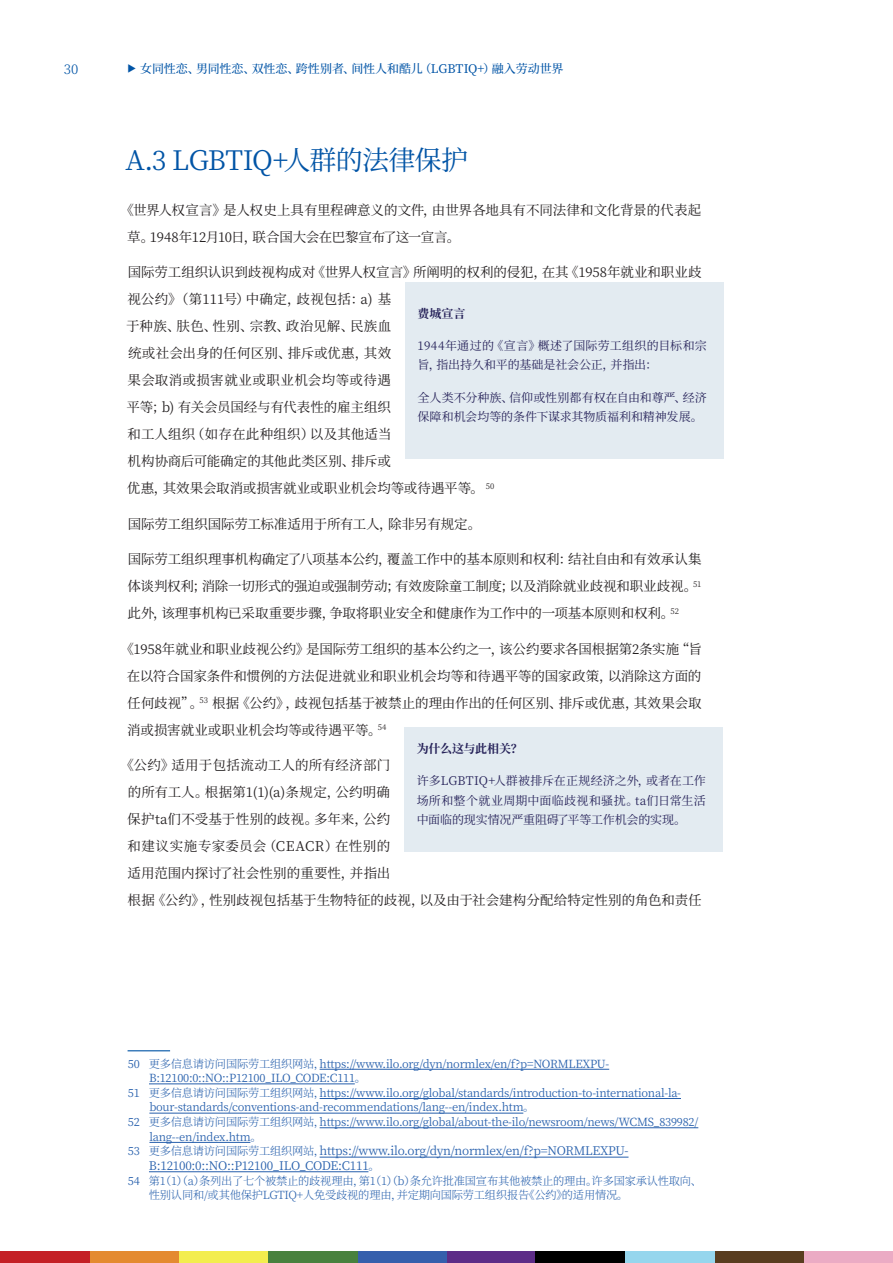
<style>
.page{position:relative;width:893px;height:1263px;background:#fff}
.page>*{position:absolute;margin:0;border:0;box-sizing:border-box;transform-origin:0 0}
.Heading_02_Standard{font:27px "Source Han Serif CN";letter-spacing:-.025em;color:#0154a6}
.Body_text_black{font:13.5px/27px "Source Han Serif CN";letter-spacing:-.005em;color:#231f20}
.t1{font:300 13.5px "Source Han Serif CN";color:#0154a6}
.Box_txt_generici{font:12px/19.5px "Source Han Serif CN";letter-spacing:-.005em;color:#262259}
.Notes{font:12px/14.5px "Source Han Serif CN";letter-spacing:-.02em;color:#265fac}
.t2{font:500 12px "Source Han Serif CN";letter-spacing:-.01em;color:#0154a6}
.Box_txt_generici-2{font:700 12px "Source Han Serif CN";letter-spacing:-.01em;color:#262259}
.Notes-2{font:11.25px/14.7px "Source Han Serif CN";letter-spacing:-.02em;color:#265fac}
.Notes-3{font:300 11.25px/14.7px "Source Han Serif CN";letter-spacing:-.02em;color:#265fac}
.s1{font-weight:300}
.s2{font-size:11.25px}
.s3{font-weight:300;font-size:11.25px}
.s4{font-weight:400}
</style>
<div class="page">
<div style="left:405px;top:282px;width:319px;height:176px;background:#e3ebf1"></div>
<div style="left:404px;top:727px;width:319px;height:124px;background:#e3ebf1"></div>
<div style="left:446px;top:1251px;width:90px;height:12px;background:#5d2c87"></div>
<div style="left:804px;top:1251px;width:89px;height:12px;background:#ebabc4"></div>
<div style="left:357px;top:1251px;width:89px;height:12px;background:#355fac"></div>
<div style="left:714px;top:1251px;width:90px;height:12px;background:#593d1f"></div>
<div style="left:268px;top:1251px;width:89px;height:12px;background:#48813e"></div>
<div style="left:625px;top:1251px;width:89px;height:12px;background:#96d6ed"></div>
<div style="left:179px;top:1251px;width:89px;height:12px;background:#f3ed4e"></div>
<div style="left:536px;top:1251px;width:89px;height:12px;background:#000"></div>
<div style="left:89px;top:1251px;width:90px;height:12px;background:#e48a30"></div>
<div style="left:0;top:1251px;width:89px;height:12px;background:#c42026"></div>
<hr style="left:128px;top:1050px;width:42px;height:1px;background:#0154a6">
<hr style="left:320px;top:1069px;width:289px;height:1px;background:#265fac">
<hr style="left:149px;top:1083px;width:206px;height:1px;background:#265fac">
<hr style="left:320px;top:1098px;width:361px;height:1px;background:#265fac">
<hr style="left:149px;top:1113px;width:374px;height:1px;background:#265fac">
<hr style="left:320px;top:1127px;width:378px;height:1px;background:#265fac">
<hr style="left:149px;top:1142px;width:101px;height:1px;background:#265fac">
<hr style="left:320px;top:1157px;width:308px;height:1px;background:#265fac">
<hr style="left:149px;top:1171px;width:219px;height:1px;background:#265fac">
<p class="t1" style="left:64px;top:61px;width:16px">30</p>
<p class="t2" style="left:140px;top:61px;width:425px">女同性恋、男同性恋、双性恋、跨性别者、间性人和酷儿（LGBTIQ+）融入劳动世界</p>
<p class="Heading_02_Standard" style="left:125px;top:145px;width:344px">A.3 LGBTIQ+人群的法律保护</p>
<p class="Body_text_black" style="left:127px;top:196px;width:576px;text-indent:-7px">《世界人权宣言》是人权史上具有里程碑意义的文件，由世界各地具有不同法律和文化背景的代表起草。1948年12月10日，联合国大会在巴黎宣布了这一宣言。</p>
<p class="Body_text_black" style="left:126px;top:259px;width:577px">国际劳工组织认识到歧视构成对《世界人权宣言》所阐明的权利的侵犯，在其《1958年就业和职业歧视公约》（第111号）中确定，歧视包括：a) 基<br>于种族、肤色、性别、宗教、政治见解、民族血<br>统或社会出身的任何区别、排斥或优惠，其效<br>果会取消或损害就业或职业机会均等或待遇<br>平等；b) 有关会员国经与有代表性的雇主组织<br>和工人组织（如存在此种组织）以及其他适当<br>机构协商后可能确定的其他此类区别、排斥或<br>优惠，其效果会取消或损害就业或职业机会均等或待遇平等。 <sup>50</sup></p>
<p class="Body_text_black" style="left:128px;top:510px;width:355px">国际劳工组织国际劳工标准适用于所有工人，除非另有规定。</p>
<p class="Body_text_black" style="left:127px;top:546px;width:576px;text-align:justify">国际劳工组织理事机构确定了八项基本公约，覆盖工作中的基本原则和权利：结社自由和有效承认集体谈判权利；消除一切形式的强迫或强制劳动；有效废除童工制度；以及消除就业歧视和职业歧视。<sup>51</sup>此外，该理事机构已采取重要步骤，争取将职业安全和健康作为工作中的一项基本原则和权利。<sup>52</sup></p>
<p class="Body_text_black" style="left:127px;top:635px;width:577px;text-align:justify;text-indent:-7px">《1958年就业和职业歧视公约》是国际劳工组织的基本公约之一，该公约要求各国根据第2条实施“旨在以符合国家条件和惯例的方法促进就业和职业机会均等和待遇平等的国家政策，以消除这方面的任何歧视”。<sup>53</sup> 根据《公约》，歧视包括基于被禁止的理由作出的任何区别、排斥或优惠，其效果会取消或损害就业或职业机会均等或待遇平等。<sup>54</sup></p>
<p class="Body_text_black" style="left:127px;top:752px;width:576px;text-indent:-7px">《公约》适用于包括流动工人的所有经济部门<br>的所有工人。根据第1(1)(a)条规定，公约明确<br>保护ta们不受基于性别的歧视。多年来，公约<br>和建议实施专家委员会（CEACR）在性别的<br>适用范围内探讨了社会性别的重要性，并指出<br>根据《公约》，性别歧视包括基于生物特征的歧视，以及由于社会建构分配给特定性别的角色和责任</p>
<p class="Box_txt_generici-2" style="left:418px;top:306px;width:50px">费城宣言</p>
<p class="Box_txt_generici" style="left:418px;top:336px;width:291px">1944年通过的《宣言》概述了国际劳工组织的目标和宗旨，指出持久和平的基础是社会公正，并指出：</p>
<p class="Box_txt_generici" style="left:418px;top:388px;width:291px">全人类不分种族、信仰或性别都有权在自由和尊严、经济保障和机会均等的条件下谋求其物质福利和精神发展。</p>
<p class="Box_txt_generici-2" style="left:417px;top:742px;width:108px">为什么这与此相关？</p>
<p class="Box_txt_generici" style="left:417px;top:771px;width:291px;text-align:justify">许多LGBTIQ+人群被排斥在正规经济之外，或者在工作场所和整个就业周期中面临歧视和骚扰。ta们日常生活中面临的现实情况严重阻碍了平等工作机会的实现。</p>
<p class="Notes-2" style="left:149px;top:1056px;width:462px;text-indent:-21px">50 <span class="s1">更多信息请访问国际劳工组织网站，</span>https://www.ilo.org/dyn/normlex/en/f?p=NORMLEXPU-<br>B:12100:0::NO::P12100_ILO_CODE:C111<span class="s1">。</span></p>
<p class="Notes-2" style="left:149px;top:1085px;width:533px;text-indent:-22px">51 <span class="s1">更多信息请访问国际劳工组织网站，</span>https://www.ilo.org/global/standards/introduction-to-international-la&shy;bour-standards/conventions-and-recommendations/lang--en/index.htm<span class="s1">。</span></p>
<p class="Notes-2" style="left:149px;top:1115px;width:550px;text-indent:-22px">52 <span class="s1">更多信息请访问国际劳工组织网站，</span>https://www.ilo.org/global/about-the-ilo/newsroom/news/WCMS_839982/ lang--en/index.htm<span class="s1">。</span></p>
<p class="Notes" style="left:149px;top:1144px;width:481px;text-indent:-21px"><span class="s2">53</span> <span class="s3">更多信息请访问国际劳工组织网站，</span>https://www.ilo.org/dyn/normlex/en/f?p=NORMLEXPU-<br>B:12100:0::NO::P12100_ILO_CODE:C111<span class="s3">。</span></p>
<p class="Notes-3" style="left:149px;top:1173px;width:554px;text-indent:-21px"><span class="s4">54</span> 第1（1）（a）条列出了七个被禁止的歧视理由，第1（1）（b）条允许批准国宣布其他被禁止的理由。许多国家承认性取向、性别认同和/或其他保护LGTIQ+人免受歧视的理由，并定期向国际劳工组织报告《公约》的适用情况。</p>
</div>
